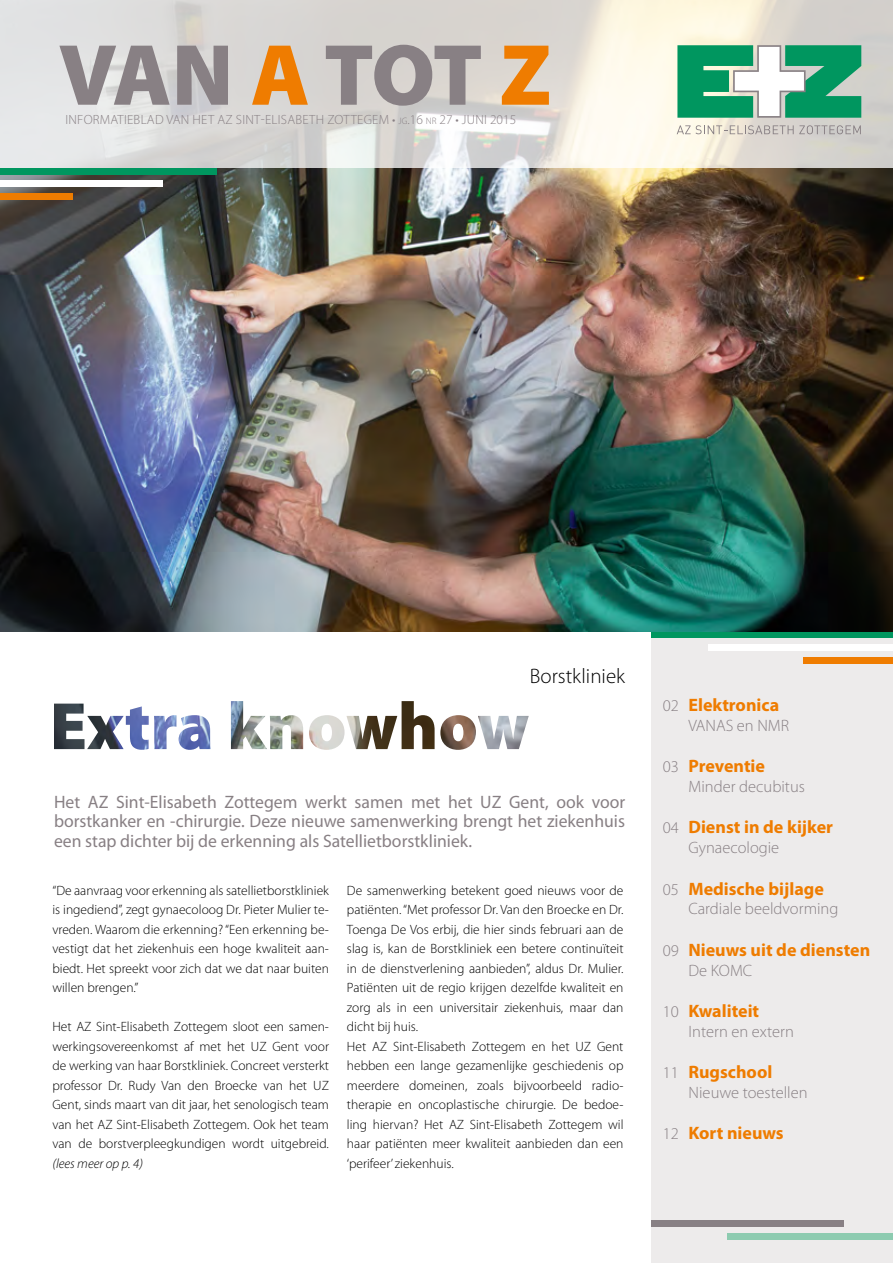
<style>
.page{position:relative;width:893px;height:1263px;background:#fff}
.page>*{position:absolute;margin:0;border:0;box-sizing:border-box;transform-origin:0 0}
.t1{font:900 87.6px "Myriad Pro";letter-spacing:-.03em;color:#888084}
.t2{font:300 21px "Myriad Pro";color:#000}
.t3{font:18px/19.5px "Myriad Pro";color:#888084;text-align:justify}
.t4{font:700 18px "Myriad Pro";color:#ef7c00}
.t5{font:300 16.5px "Myriad Pro";color:#888084}
.t6{font:300 13.5px/19.5px "Myriad Pro";color:#000;text-align:justify}
.t7{font:italic 300 13.5px "Myriad Pro";color:#000}
.t8{font:300 13.35px "Myriad Pro";letter-spacing:.02em;color:#888084}
.s1{color:#ef7c00}
.s2{font-size:9.3px}
.s3{font-style:inherit}
.s4{font-weight:300;font-size:16.5px;color:#888084}
</style>
<div class="page">
<div style="left:652px;top:631px;width:241px;height:632px;background:#edebeb"></div>
<div style="left:652px;top:631px;width:241px;height:7px;background:#00965f"></div>
<div style="left:709px;top:644px;width:184px;height:7px;background:#fff"></div>
<div style="left:804px;top:657px;width:89px;height:6px;background:#ef7c00"></div>
<div style="left:652px;top:1220px;width:192px;height:7px;background:#888084"></div>
<div style="left:728px;top:1233px;width:165px;height:6px;background:#8dcbb0"></div>
<img style="left:0;top:168px;width:893px;height:463px">
<svg style="left:0;top:0;width:893px;height:168px;background:#e0ded9"></svg>
<svg style="left:677px;top:45px;width:184px;height:73px"></svg>
<svg style="left:677px;top:125px;width:184px;height:9px;background:#cdc7c1"></svg>
<div style="left:0;top:168px;width:217px;height:6px;background:#00965f"></div>
<div style="left:0;top:181px;width:163px;height:6px;background:#fff"></div>
<div style="left:0;top:193px;width:72px;height:7px;background:#ef7c00"></div>
<img style="left:54px;top:701px;width:475px;height:49px">
<h1 class="t1" style="left:58px;top:25px;width:495px">VAN <span class="s1">A</span> TOT <span class="s1">Z</span></h1>
<p class="t8" style="left:65px;top:113px;width:452px">INFORMATIEBLAD VAN HET AZ SINT-ELISABETH ZOTTEGEM • <span class="s2">jg</span><span class="s3">.</span>16 <span class="s2">nr</span> 27 • JUNI 2015</p>
<h2 class="t2" style="left:530px;top:664px;width:97px">Borstkliniek</h2>
<h3 class="t3" style="left:54px;top:792px;width:573px">Het AZ Sint-Elisabeth Zottegem werkt samen met het UZ Gent, ook voor borstkanker en -chirurgie. Deze nieuwe samenwerking brengt het ziekenhuis een stap dichter bij de erkenning als Satellietborstkliniek.</h3>
<p class="t6" style="left:52px;top:881px;width:278px">“De aanvraag voor erkenning als satellietborstkliniek is ingediend”, zegt gynaecoloog Dr. Pieter Mulier te&shy;vreden. Waarom die erkenning? “Een erkenning be&shy;vestigt dat het ziekenhuis een hoge kwaliteit aan&shy;biedt. Het spreekt voor zich dat we dat naar buiten willen brengen.”</p>
<p class="t6" style="left:52px;top:1017px;width:278px">Het AZ Sint-Elisabeth Zottegem sloot een samen&shy;werkingsovereenkomst af met het UZ Gent voor de werking van haar Borstkliniek. Concreet versterkt professor Dr. Rudy Van den Broecke van het UZ Gent, sinds maart van dit jaar, het senologisch team van het AZ Sint-Elisabeth Zottegem. Ook het team van de borstverpleegkundigen wordt uitgebreid.</p>
<p class="t7" style="left:52px;top:1156px;width:92px">(lees meer op p. 4)</p>
<p class="t6" style="left:347px;top:880px;width:278px;text-align:left">De samenwerking betekent goed nieuws voor de patiënten. “Met professor Dr. Van den Broecke en Dr.<br>Toenga De Vos erbij, die hier sinds februari aan de slag is, kan de Borstkliniek een betere continuïteit in de dienstverlening aanbieden”, aldus Dr. Mulier.<br>Patiënten uit de regio krijgen dezelfde kwaliteit en zorg als in een universitair ziekenhuis, maar dan dicht bij huis.<br>Het AZ Sint-Elisabeth Zottegem en het UZ Gent hebben een lange gezamenlijke geschiedenis op meerdere domeinen, zoals bijvoorbeeld radio&shy;therapie en oncoplastische chirurgie. De bedoe&shy;ling hiervan? Het AZ Sint-Elisabeth Zottegem wil haar patiënten meer kwaliteit aanbieden dan een ‘perifeer’ ziekenhuis.</p>
<h3 class="t4" style="left:663px;top:695px;width:118px"><span class="s4">02</span> Elektronica</h3>
<p class="t5" style="left:688px;top:716px;width:102px">VANAS en NMR</p>
<h3 class="t4" style="left:663px;top:756px;width:104px"><span class="s4">03</span> Preventie</h3>
<p class="t5" style="left:688px;top:777px;width:118px">Minder decubitus</p>
<h3 class="t4" style="left:663px;top:817px;width:172px"><span class="s4">04</span> Dienst in de kijker</h3>
<p class="t5" style="left:688px;top:838px;width:92px">Gynaecologie</p>
<h3 class="t4" style="left:663px;top:878px;width:162px"><span class="s4">05</span> Medische bijlage</h3>
<p class="t5" style="left:688px;top:900px;width:152px">Cardiale beeldvorming</p>
<h3 class="t4" style="left:663px;top:939px;width:209px"><span class="s4">09</span> Nieuws uit de diensten</h3>
<p class="t5" style="left:688px;top:961px;width:65px">De KOMC</p>
<h3 class="t4" style="left:663px;top:1001px;width:98px"><span class="s4">10</span> Kwaliteit</h3>
<p class="t5" style="left:688px;top:1022px;width:107px">Intern en extern</p>
<h3 class="t4" style="left:663px;top:1062px;width:111px"><span class="s4">11</span> Rugschool</h3>
<p class="t5" style="left:688px;top:1083px;width:121px">Nieuwe toestellen</p>
<h3 class="t4" style="left:663px;top:1123px;width:122px"><span class="s4">12</span> Kort nieuws</h3>
</div>
